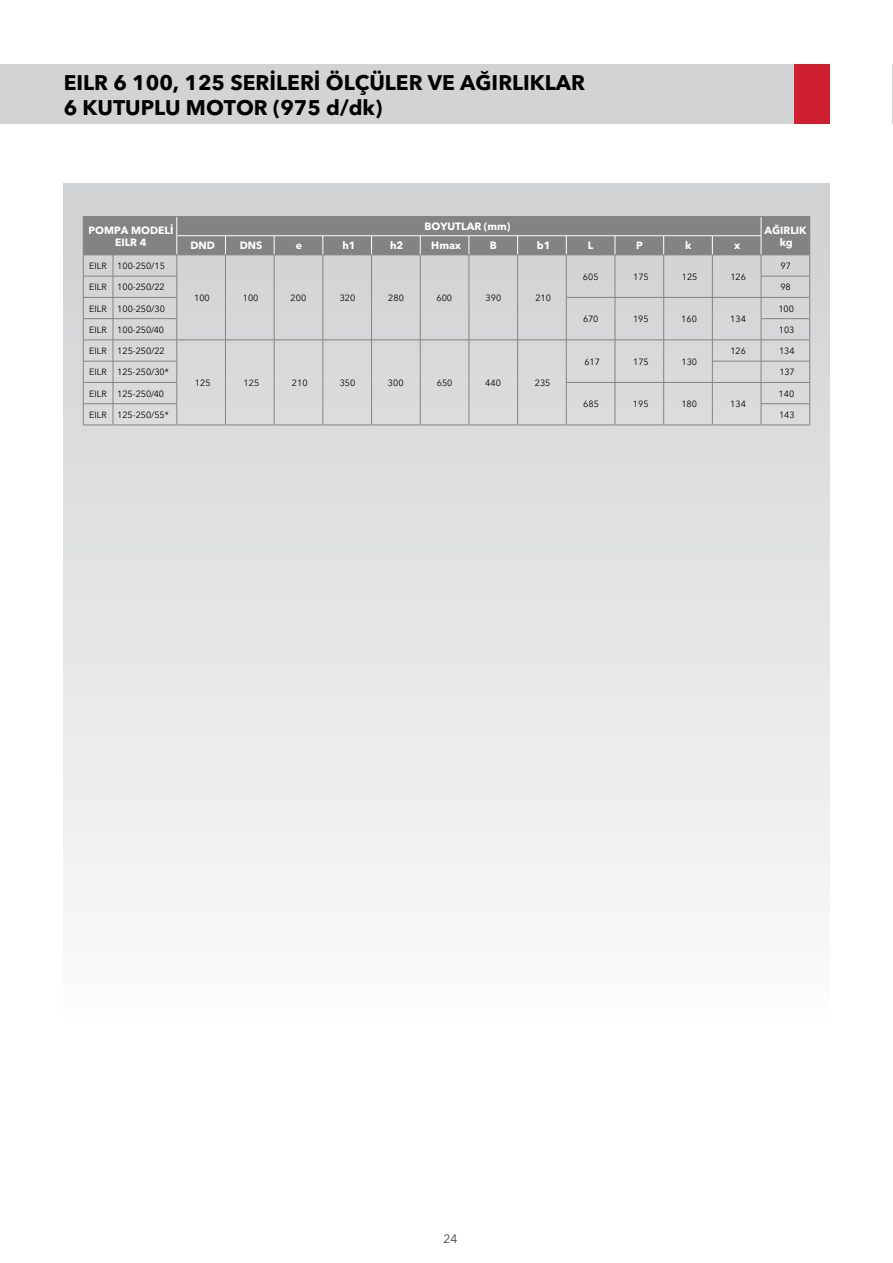
<style>
.page{position:relative;width:893px;height:1263px;background:#fff}
.page>*{position:absolute;margin:0;border:0;box-sizing:border-box;transform-origin:0 0}
.t1{font:700 21px/25.2px "Avenir Next LT Pro";color:#010101}
.t2{font:12px "Avenir Next LT Pro";color:#414143}
.t3{font:700 10.5px/12.6px "Avenir Next LT Pro";color:#fff;text-align:center}
.t4{font:9px "Avenir Next LT Pro";color:#010101}
</style>
<div class="page">
<div style="left:0;top:64px;width:794px;height:59px;background:#d2d3d4"></div>
<div style="left:794px;top:64px;width:35px;height:59px;background:#cf202f"></div>
<div style="left:64px;top:183px;width:765px;height:1016px;background:linear-gradient(to bottom,#cdcecf,#fff)"></div>
<hr style="left:83px;top:216px;width:30px;height:1px;background:#818385">
<hr style="left:113px;top:216px;width:64px;height:1px;background:#818385">
<hr style="left:177px;top:216px;width:48px;height:1px;background:#818385">
<hr style="left:225px;top:216px;width:49px;height:1px;background:#818385">
<hr style="left:274px;top:216px;width:49px;height:1px;background:#818385">
<hr style="left:323px;top:216px;width:49px;height:1px;background:#818385">
<hr style="left:372px;top:216px;width:48px;height:1px;background:#818385">
<hr style="left:420px;top:216px;width:49px;height:1px;background:#818385">
<hr style="left:469px;top:216px;width:49px;height:1px;background:#818385">
<hr style="left:518px;top:216px;width:48px;height:1px;background:#818385">
<hr style="left:566px;top:216px;width:49px;height:1px;background:#818385">
<hr style="left:615px;top:216px;width:49px;height:1px;background:#818385">
<hr style="left:664px;top:216px;width:48px;height:1px;background:#818385">
<hr style="left:712px;top:216px;width:49px;height:1px;background:#818385">
<hr style="left:761px;top:216px;width:49px;height:1px;background:#818385">
<svg style="left:83px;top:217px;width:727px;height:208px;background:#c4c6c6"></svg>
<hr style="left:83px;top:425px;width:30px;height:1px;background:#818385">
<hr style="left:113px;top:425px;width:64px;height:1px;background:#818385">
<hr style="left:177px;top:425px;width:48px;height:1px;background:#818385">
<hr style="left:225px;top:425px;width:49px;height:1px;background:#818385">
<hr style="left:274px;top:425px;width:49px;height:1px;background:#818385">
<hr style="left:323px;top:425px;width:49px;height:1px;background:#818385">
<hr style="left:372px;top:425px;width:48px;height:1px;background:#818385">
<hr style="left:420px;top:425px;width:49px;height:1px;background:#818385">
<hr style="left:469px;top:425px;width:49px;height:1px;background:#818385">
<hr style="left:518px;top:425px;width:48px;height:1px;background:#818385">
<hr style="left:566px;top:425px;width:49px;height:1px;background:#818385">
<hr style="left:615px;top:425px;width:49px;height:1px;background:#818385">
<hr style="left:664px;top:425px;width:48px;height:1px;background:#818385">
<hr style="left:712px;top:425px;width:49px;height:1px;background:#818385">
<hr style="left:761px;top:425px;width:49px;height:1px;background:#818385">
<h1 class="t1" style="left:64px;top:70px;width:523px">EILR 6 100, 125 SERİLERİ ÖLÇÜLER VE AĞIRLIKLAR<br>6 KUTUPLU MOTOR (975 d/dk)</h1>
<p class="t3" style="left:88px;top:224px;width:87px">POMPA MODELİ<br>EILR 4</p>
<p class="t3" style="left:424px;top:220px;width:88px">BOYUTLAR (mm)</p>
<p class="t3" style="left:764px;top:224px;width:44px">AĞIRLIK</p>
<p class="t3" style="left:190px;top:239px;width:26px">DND</p>
<p class="t3" style="left:240px;top:239px;width:24px">DNS</p>
<p class="t3" style="left:296px;top:239px;width:8px">e</p>
<p class="t3" style="left:342px;top:239px;width:15px">h1</p>
<p class="t3" style="left:390px;top:239px;width:15px">h2</p>
<p class="t3" style="left:431px;top:239px;width:31px">Hmax</p>
<p class="t3" style="left:490px;top:239px;width:8px">B</p>
<p class="t3" style="left:537px;top:239px;width:15px">b1</p>
<p class="t3" style="left:588px;top:239px;width:7px">L</p>
<p class="t3" style="left:636px;top:239px;width:8px">P</p>
<p class="t3" style="left:685px;top:239px;width:8px">k</p>
<p class="t3" style="left:734px;top:239px;width:8px">x</p>
<p class="t3" style="left:780px;top:236px;width:14px">kg</p>
<p class="t4" style="left:89px;top:261px;width:77px">EILR 100-250/15</p>
<p class="t4" style="left:583px;top:271px;width:17px">605</p>
<p class="t4" style="left:633px;top:271px;width:17px">175</p>
<p class="t4" style="left:682px;top:271px;width:17px">125</p>
<p class="t4" style="left:730px;top:271px;width:17px">126</p>
<p class="t4" style="left:781px;top:261px;width:12px">97</p>
<p class="t4" style="left:89px;top:282px;width:77px">EILR 100-250/22</p>
<p class="t4" style="left:780px;top:282px;width:12px">98</p>
<p class="t4" style="left:89px;top:303px;width:77px">EILR 100-250/30</p>
<p class="t4" style="left:583px;top:314px;width:17px">670</p>
<p class="t4" style="left:633px;top:314px;width:17px">195</p>
<p class="t4" style="left:681px;top:314px;width:17px">160</p>
<p class="t4" style="left:730px;top:314px;width:17px">134</p>
<p class="t4" style="left:194px;top:292px;width:17px">100</p>
<p class="t4" style="left:243px;top:292px;width:17px">100</p>
<p class="t4" style="left:291px;top:292px;width:17px">200</p>
<p class="t4" style="left:340px;top:292px;width:17px">320</p>
<p class="t4" style="left:388px;top:292px;width:17px">280</p>
<p class="t4" style="left:436px;top:292px;width:17px">600</p>
<p class="t4" style="left:486px;top:292px;width:17px">390</p>
<p class="t4" style="left:535px;top:292px;width:17px">210</p>
<p class="t4" style="left:778px;top:303px;width:17px">100</p>
<p class="t4" style="left:89px;top:324px;width:76px">EILR 100-250/40</p>
<p class="t4" style="left:779px;top:324px;width:17px">103</p>
<p class="t4" style="left:89px;top:346px;width:77px">EILR 125-250/22</p>
<p class="t4" style="left:195px;top:377px;width:17px">125</p>
<p class="t4" style="left:244px;top:377px;width:17px">125</p>
<p class="t4" style="left:292px;top:377px;width:17px">210</p>
<p class="t4" style="left:340px;top:377px;width:17px">350</p>
<p class="t4" style="left:388px;top:377px;width:17px">300</p>
<p class="t4" style="left:437px;top:377px;width:17px">650</p>
<p class="t4" style="left:485px;top:377px;width:17px">440</p>
<p class="t4" style="left:535px;top:377px;width:17px">235</p>
<p class="t4" style="left:730px;top:346px;width:17px">126</p>
<p class="t4" style="left:779px;top:346px;width:17px">134</p>
<p class="t4" style="left:584px;top:356px;width:17px">617</p>
<p class="t4" style="left:633px;top:356px;width:17px">175</p>
<p class="t4" style="left:681px;top:356px;width:17px">130</p>
<p class="t4" style="left:89px;top:367px;width:81px">EILR 125-250/30*</p>
<p class="t4" style="left:779px;top:367px;width:17px">137</p>
<p class="t4" style="left:89px;top:388px;width:76px">EILR 125-250/40</p>
<p class="t4" style="left:583px;top:399px;width:17px">685</p>
<p class="t4" style="left:633px;top:399px;width:17px">195</p>
<p class="t4" style="left:681px;top:399px;width:17px">180</p>
<p class="t4" style="left:730px;top:399px;width:17px">134</p>
<p class="t4" style="left:779px;top:388px;width:17px">140</p>
<p class="t4" style="left:89px;top:409px;width:81px">EILR 125-250/55*</p>
<p class="t4" style="left:779px;top:409px;width:17px">143</p>
<h2 class="t2" style="left:443px;top:1231px;width:15px">24</h2>
</div>
